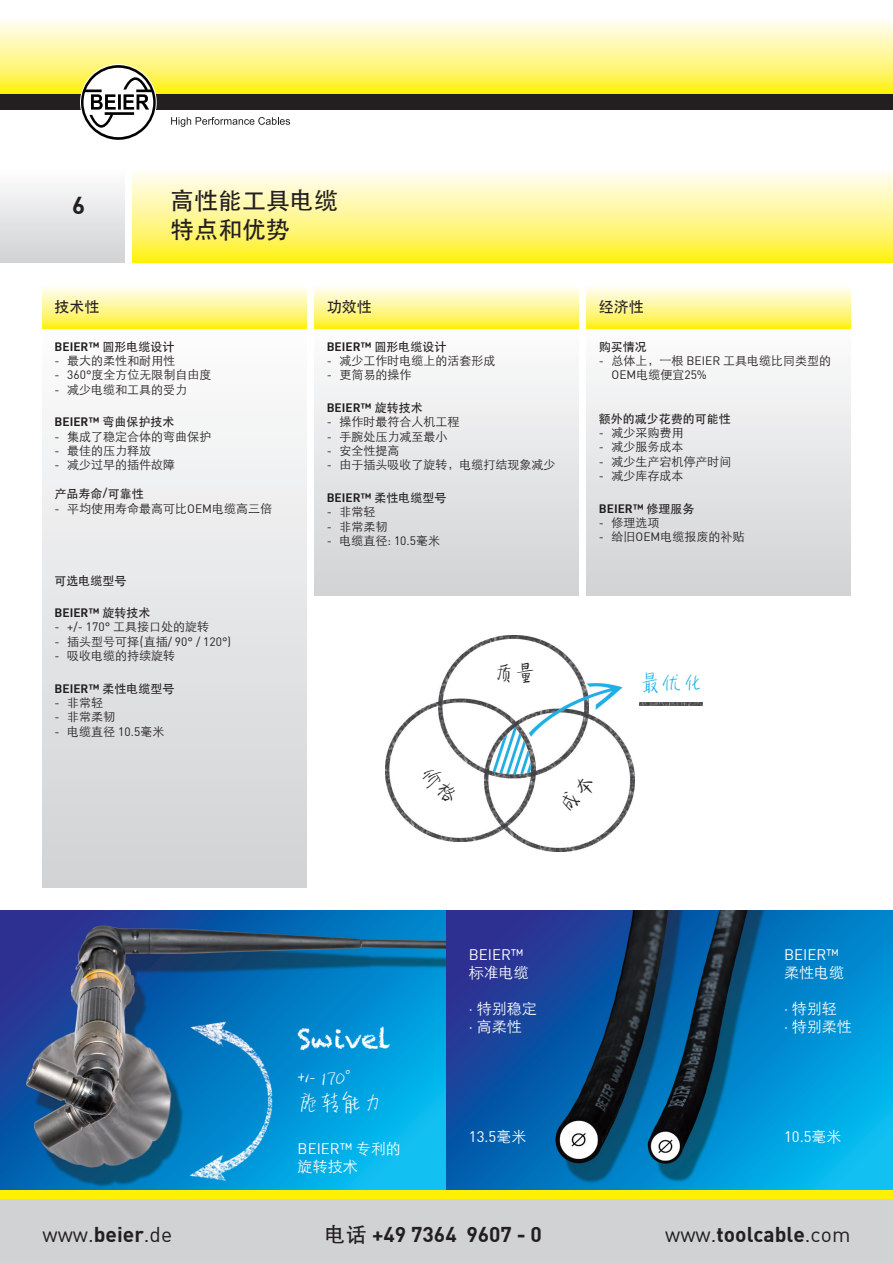
<style>
.page{position:relative;width:893px;height:1263px;background:#fff}
.page>*{position:absolute;margin:0;border:0;box-sizing:border-box;transform-origin:0 0}
.t1{font:27px "Chalkduster";color:#fff}
.t2{font:500 24px/28.8px "ST Heiti SC";color:#231f20}
.t3{font:24px "DIN Bold";color:#231f20}
.t4{font:21px "DIN Bold";color:#231f20}
.t5{font:21px "DIN";color:#231f20}
.t6{font:21px "Senty TEA";color:#fff}
.t7{font:21px "Senty TEA";color:#1fb0e6}
.t8{font:21px "Senty TEA";color:#231f20}
.t9{font:16.5px "Senty TEA";color:#fff}
.t10{font:15px "DIN";color:#fff}
.t11{font:300 15px/18px "ST Heiti SC";color:#fff}
.t12{font:500 15px "ST Heiti SC";color:#231f20}
.t13{font:300 12px "ST Heiti SC";color:#231f20}
.t14{font:12px "DIN Bold";color:#231f20}
.t15{font:12px "DIN";color:#231f20}
.t16{font:500 12px "ST Heiti SC";color:#231f20}
.s1{font-family:"ST Heiti SC";font-weight:500}
.s2{font-family:"DIN";font-weight:400}
.s3{font-family:"ST Heiti SC";font-weight:300}
.s4{font-family:"DIN Bold"}
.s5{font-family:"DIN"}
</style>
<div class="page">
<img style="left:0;top:910px;width:893px;height:281px">
<img style="left:385px;top:635px;width:249px;height:216px">
<div style="left:43px;top:329px;width:263px;height:559px;background:linear-gradient(to bottom,#fcfcfc,#d1d2d4)"></div>
<svg style="left:43px;top:287px;width:263px;height:42px;background:#fff68d"></svg>
<div style="left:587px;top:329px;width:263px;height:266px;background:linear-gradient(to bottom,#fcfcfc,#d1d2d5)"></div>
<svg style="left:587px;top:287px;width:263px;height:42px;background:#fff68d"></svg>
<div style="left:315px;top:329px;width:263px;height:266px;background:linear-gradient(to bottom,#fcfcfc,#d1d2d5)"></div>
<svg style="left:315px;top:287px;width:263px;height:42px;background:#fff68d"></svg>
<div style="left:0;top:170px;width:124px;height:93px;background:linear-gradient(to bottom,#fcfdfd,#d0d1d4)"></div>
<svg style="left:133px;top:172px;width:760px;height:91px;background:#fff68c"></svg>
<div style="left:0;top:95px;width:893px;height:15px;background:#231f20"></div>
<svg style="left:0;top:21px;width:892px;height:73px;background:#fff68e"></svg>
<svg style="left:171px;top:117px;width:119px;height:10px"></svg>
<svg style="left:81px;top:65px;width:75px;height:75px"></svg>
<div style="left:0;top:1199px;width:893px;height:64px;background:#d1d2d4"></div>
<div style="left:0;top:1191px;width:893px;height:8px;background:#fff101"></div>
<img style="left:639px;top:703px;width:63px;height:3px">
<svg style="left:418px;top:763px;width:41px;height:42px"></svg>
<svg style="left:558px;top:773px;width:40px;height:39px"></svg>
<h2 class="t3" style="left:72px;top:190px;width:15px">6</h2>
<p class="t12" style="left:55px;top:298px;width:46px">技术性</p>
<h2 class="t2" style="left:170px;top:186px;width:169px">高性能工具电缆特点和优势</h2>
<p class="t12" style="left:327px;top:298px;width:46px">功效性</p>
<p class="t14" style="left:55px;top:338px;width:121px">BEIER™ <span class="s1">圆形电缆设计</span></p>
<p class="t13" style="left:55px;top:350px;width:122px"><span class="s2">-</span> 最大的柔性和耐用性</p>
<p class="t13" style="left:55px;top:365px;width:159px"><span class="s2">- 360°</span>度全方位无限制自由度</p>
<p class="t13" style="left:55px;top:379px;width:134px"><span class="s2">-</span> 减少电缆和工具的受力</p>
<p class="t14" style="left:55px;top:414px;width:121px">BEIER™ <span class="s1">弯曲保护技术</span></p>
<p class="t13" style="left:55px;top:426px;width:158px"><span class="s2">-</span> 集成了稳定合体的弯曲保护</p>
<p class="t13" style="left:55px;top:440px;width:98px"><span class="s2">-</span> 最佳的压力释放</p>
<p class="t13" style="left:55px;top:455px;width:122px"><span class="s2">-</span> 减少过早的插件故障</p>
<p class="t16" style="left:55px;top:487px;width:91px">产品寿命/可靠性</p>
<p class="t13" style="left:55px;top:498px;width:219px"><span class="s2">-</span> 平均使用寿命最高可比<span class="s2">OEM</span>电缆高三倍</p>
<p class="t14" style="left:327px;top:338px;width:121px">BEIER™ <span class="s1">圆形电缆设计</span></p>
<p class="t13" style="left:327px;top:350px;width:170px"><span class="s2">-</span> 减少工作时电缆上的活套形成</p>
<p class="t13" style="left:327px;top:365px;width:86px"><span class="s2">-</span> 更简易的操作</p>
<p class="t14" style="left:327px;top:399px;width:98px">BEIER™ <span class="s1">旋转技术</span></p>
<p class="t13" style="left:327px;top:411px;width:134px"><span class="s2">-</span> 操作时最符合人机工程</p>
<p class="t13" style="left:327px;top:426px;width:122px"><span class="s2">-</span> 手腕处压力减至最小</p>
<p class="t13" style="left:327px;top:440px;width:74px"><span class="s2">-</span> 安全性提高</p>
<p class="t13" style="left:327px;top:455px;width:230px"><span class="s2">-</span> 由于插头吸收了旋转，电缆打结现象减少</p>
<p class="t14" style="left:327px;top:489px;width:121px">BEIER™ <span class="s1">柔性电缆型号</span></p>
<p class="t13" style="left:327px;top:501px;width:50px"><span class="s2">-</span> 非常轻</p>
<p class="t13" style="left:327px;top:516px;width:62px"><span class="s2">-</span> 非常柔韧</p>
<p class="t15" style="left:327px;top:533px;width:115px">- <span class="s3">电缆直径</span>: 10.5<span class="s3">毫米</span></p>
<p class="t12" style="left:599px;top:298px;width:46px">经济性</p>
<p class="t16" style="left:599px;top:340px;width:49px">购买情况</p>
<p class="t13" style="left:599px;top:350px;width:234px"><span class="s2">-</span> 总体上，一根 <span class="s2">BEIER</span> 工具电缆比同类型的</p>
<p class="t15" style="left:612px;top:367px;width:97px">OEM<span class="s3">电缆便宜</span>25%</p>
<p class="t16" style="left:599px;top:412px;width:133px">额外的减少花费的可能性</p>
<p class="t13" style="left:599px;top:422px;width:86px"><span class="s2">-</span> 减少采购费用</p>
<p class="t13" style="left:599px;top:437px;width:86px"><span class="s2">-</span> 减少服务成本</p>
<p class="t13" style="left:599px;top:451px;width:134px"><span class="s2">-</span> 减少生产宕机停产时间</p>
<p class="t13" style="left:599px;top:465px;width:86px"><span class="s2">-</span> 减少库存成本</p>
<p class="t14" style="left:599px;top:500px;width:97px">BEIER™ <span class="s1">修理服务</span></p>
<p class="t13" style="left:599px;top:512px;width:62px"><span class="s2">-</span> 修理选项</p>
<p class="t13" style="left:599px;top:527px;width:147px"><span class="s2">-</span> 给旧<span class="s2">OEM</span>电缆报废的补贴</p>
<p class="t16" style="left:55px;top:574px;width:73px">可选电缆型号</p>
<p class="t14" style="left:55px;top:605px;width:97px">BEIER™ <span class="s1">旋转技术</span></p>
<p class="t15" style="left:55px;top:619px;width:156px">- +/- 170° <span class="s3">工具接口处的旋转</span></p>
<p class="t15" style="left:55px;top:634px;width:178px">- <span class="s3">插头型号可择(直插</span>/ 90° / 120°)</p>
<p class="t13" style="left:55px;top:645px;width:122px"><span class="s2">-</span> 吸收电缆的持续旋转</p>
<p class="t14" style="left:55px;top:680px;width:121px">BEIER™ <span class="s1">柔性电缆型号</span></p>
<p class="t13" style="left:55px;top:692px;width:50px"><span class="s2">-</span> 非常轻</p>
<p class="t13" style="left:55px;top:707px;width:62px"><span class="s2">-</span> 非常柔韧</p>
<p class="t13" style="left:55px;top:721px;width:111px"><span class="s2">-</span> 电缆直径 <span class="s2">10.5</span>毫米</p>
<h3 class="t8" style="left:493px;top:659px;width:44px">质量</h3>
<h3 class="t7" style="left:639px;top:667px;width:66px">最优化</h3>
<h1 class="t1" style="left:298px;top:1023px;width:95px">Swivel</h1>
<h3 class="t9" style="left:298px;top:1067px;width:54px">+/- 170°</h3>
<h3 class="t6" style="left:298px;top:1088px;width:87px">旋转能力</h3>
<p class="t10" style="left:298px;top:1139px;width:105px">BEIER™ <span class="s3">专利的</span></p>
<p class="t11" style="left:298px;top:1155px;width:61px">旋转技术</p>
<p class="t10" style="left:469px;top:945px;width:56px">BEIER™</p>
<p class="t11" style="left:469px;top:962px;width:61px">标准电缆</p>
<p class="t11" style="left:469px;top:998px;width:69px"><span class="s2">·</span> 特别稳定<span class="s2">·</span> 高柔性</p>
<p class="t10" style="left:469px;top:1127px;width:59px">13.5<span class="s3">毫米</span></p>
<p class="t10" style="left:784px;top:945px;width:56px">BEIER™</p>
<p class="t11" style="left:784px;top:962px;width:61px">柔性电缆</p>
<p class="t11" style="left:784px;top:998px;width:69px"><span class="s2">·</span> 特别轻<br><span class="s2">·</span> 特别柔性</p>
<p class="t10" style="left:784px;top:1127px;width:59px">10.5<span class="s3">毫米</span></p>
<h3 class="t5" style="left:43px;top:1221px;width:131px">www.<span class="s4">beier</span>.de</h3>
<h3 class="t4" style="left:325px;top:1220px;width:219px"><span class="s1">电话</span> +49 7364 9607 - 0</h3>
<h3 class="t4" style="left:665px;top:1220px;width:187px"><span class="s5">www.</span>toolcable<span class="s5">.com</span></h3>
</div>
